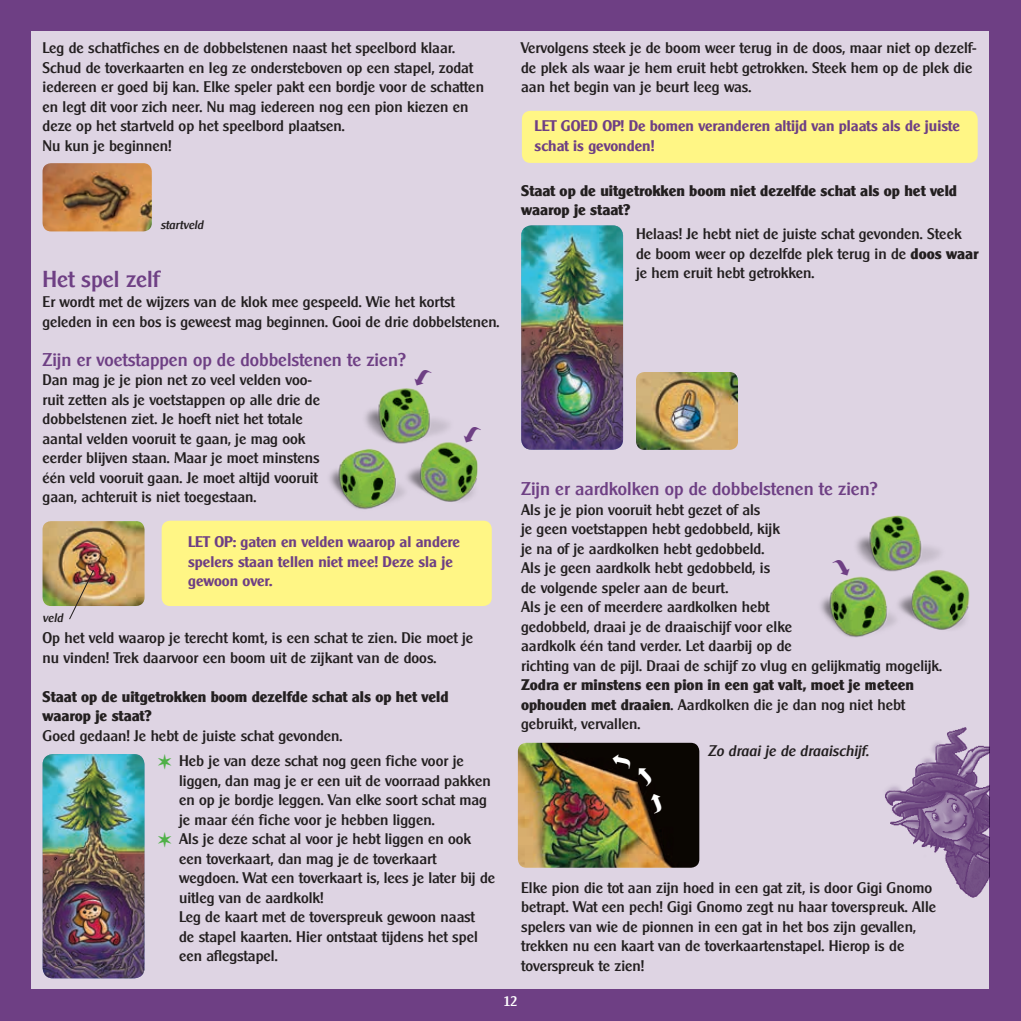
<style>
.page{position:relative;width:1021px;height:1021px;background:#fff}
.page>*{position:absolute;margin:0;border:0;box-sizing:border-box;transform-origin:0 0}
.t1{font:500 22.5px "Clear Gothic Serial";color:#6e3f84}
.t2{font:500 18px "Clear Gothic Serial";color:#6e3f84}
.t3{font:500 15px/19.5px "Clear Gothic Serial";color:#231f20}
.t4{font:800 15px/19.5px "Clear Gothic Serial";color:#231f20}
.t5{font:700 15px/19.5px "Clear Gothic Serial";color:#6e3f84}
.t6{font:italic 500 15px "Clear Gothic Serial";color:#231f20}
.t7{font:500 13.5px "Clear Gothic Serial";color:#fff}
.t8{font:italic 500 12px "Clear Gothic Serial";color:#231f20}
.s1{color:#4fb047}
.s2{font-weight:800}
.s3{font-weight:500}
</style>
<div class="page">
<div style="left:0;top:0;width:1020px;height:1020px;background:#6e3f84"></div>
<div style="left:32px;top:32px;width:957px;height:957px;background:#ded4e3"></div>
<div style="left:162px;top:520px;width:330px;height:86px;background:#fff685;border-radius:9px"></div>
<div style="left:522px;top:111px;width:455px;height:52px;background:#fff685;border-radius:9px"></div>
<img style="left:43px;top:521px;width:101px;height:85px">
<img style="left:43px;top:754px;width:101px;height:224px">
<img style="left:521px;top:225px;width:102px;height:224px">
<img style="left:636px;top:372px;width:102px;height:78px">
<img style="left:43px;top:163px;width:109px;height:68px">
<img style="left:885px;top:727px;width:104px;height:171px">
<img style="left:518px;top:742px;width:181px;height:125px">
<svg style="left:69px;top:569px;width:26px;height:51px"></svg>
<img style="left:329px;top:388px;width:149px;height:122px">
<img style="left:820px;top:515px;width:150px;height:123px">
<svg style="left:648px;top:792px;width:17px;height:22px"></svg>
<svg style="left:611px;top:753px;width:44px;height:33px"></svg>
<svg style="left:412px;top:388px;width:19px;height:1px"></svg>
<svg style="left:461px;top:423px;width:17px;height:22px"></svg>
<svg style="left:833px;top:556px;width:19px;height:22px"></svg>
<p class="t3" style="left:43px;top:38px;width:443px">Leg de schatfiches en de dobbelstenen naast het speelbord klaar.<br>Schud de toverkaarten en leg ze ondersteboven op een stapel, zodat iedereen er goed bij kan. Elke speler pakt een bordje voor de schatten en legt dit voor zich neer. Nu mag iedereen nog een pion kiezen en deze op het startveld op het speelbord plaatsen.<br>Nu kun je beginnen!</p>
<p class="t8" style="left:160px;top:217px;width:45px">startveld</p>
<h1 class="t1" style="left:43px;top:266px;width:118px">Het spel zelf</h1>
<p class="t3" style="left:43px;top:292px;width:458px">Er wordt met de wijzers van de klok mee gespeeld. Wie het kortst geleden in een bos is geweest mag beginnen. Gooi de drie dobbelstenen.</p>
<p class="t2" style="left:43px;top:348px;width:365px">Zijn er voetstappen op de dobbelstenen te zien?</p>
<p class="t3" style="left:43px;top:370px;width:279px">Dan mag je je pion net zo veel velden voo&shy;ruit zetten als je voetstappen op alle drie de dobbelstenen ziet. Je hoeft niet het totale aantal velden vooruit te gaan, je mag ook eerder blijven staan. Maar je moet minstens één veld vooruit gaan. Je moet altijd vooruit gaan, achteruit is niet toegestaan.</p>
<p class="t5" style="left:188px;top:532px;width:273px">LET OP: gaten en velden waarop al andere spelers staan tellen niet mee! Deze sla je gewoon over.</p>
<p class="t8" style="left:43px;top:610px;width:22px">veld</p>
<p class="t3" style="left:43px;top:628px;width:432px">Op het veld waarop je terecht komt, is een schat te zien. Die moet je nu vinden! Trek daarvoor een boom uit de zijkant van de doos.</p>
<p class="t4" style="left:43px;top:686px;width:407px">Staat op de uitgetrokken boom dezelfde schat als op het veld waarop je staat?</p>
<p class="t3" style="left:157px;top:722px;width:308px;line-height:25.5px;text-indent:-115px">Goed gedaan! Je hebt de juiste schat gevonden.<br><span class="s1">✶</span> Heb je van deze schat nog geen fiche voor je</p>
<p class="t3" style="left:179px;top:770px;width:313px">liggen, dan mag je er een uit de voorraad pakken</p>
<p class="t3" style="left:179px;top:790px;width:309px">en op je bordje leggen. Van elke soort schat mag</p>
<p class="t3" style="left:179px;top:809px;width:257px">je maar één fiche voor je hebben liggen.</p>
<p class="t3" style="left:157px;top:829px;width:315px"><span class="s1">✶</span> Als je deze schat al voor je hebt liggen en ook</p>
<p class="t3" style="left:179px;top:848px;width:259px">een toverkaart, dan mag je de toverkaart</p>
<p class="t3" style="left:179px;top:868px;width:317px">wegdoen. Wat een toverkaart is, lees je later bij de</p>
<p class="t3" style="left:179px;top:887px;width:146px">uitleg van de aardkolk!</p>
<p class="t3" style="left:179px;top:907px;width:297px">Leg de kaart met de toverspreuk gewoon naast</p>
<p class="t3" style="left:179px;top:926px;width:300px">de stapel kaarten. Hier ontstaat tijdens het spel</p>
<p class="t3" style="left:179px;top:946px;width:100px">een aflegstapel.</p>
<p class="t3" style="left:521px;top:38px;width:457px">Vervolgens steek je de boom weer terug in de doos, maar niet op dezelf&shy;de plek als waar je hem eruit hebt getrokken. Steek hem op de plek die aan het begin van je beurt leeg was.</p>
<p class="t5" style="left:534px;top:116px;width:427px">Let goed op! De bomen veranderen altijd van plaats als de juiste schat is gevonden!</p>
<p class="t4" style="left:521px;top:181px;width:437px">Staat op de uitgetrokken boom niet dezelfde schat als op het veld waarop je staat?</p>
<p class="t3" style="left:636px;top:224px;width:344px">Helaas! Je hebt niet de juiste schat gevonden. Steek de boom weer op dezelfde plek terug in de <span class="s2">doos waar </span>je hem eruit hebt getrokken.</p>
<p class="t2" style="left:521px;top:478px;width:358px">Zijn er aardkolken op de dobbelstenen te zien?</p>
<p class="t3" style="left:521px;top:499px;width:422px">Als je je pion vooruit hebt gezet of als<br>je geen voetstappen hebt gedobbeld, kijk<br>je na of je aardkolken hebt gedobbeld.<br>Als je geen aardkolk hebt gedobbeld, is<br>de volgende speler aan de beurt.<br>Als je een of meerdere aardkolken hebt<br>gedobbeld, draai je de draaischijf voor elke<br>aardkolk één tand verder. Let daarbij op de<br>richting van de pijl. Draai de schijf zo vlug en gelijkmatig mogelijk.</p>
<p class="t4" style="left:521px;top:675px;width:394px">Zodra er minstens een pion in een gat valt, moet je meteen ophouden met draaien<span class="s3">. Aardkolken die je dan nog niet hebt gebruikt, vervallen.</span></p>
<p class="t6" style="left:707px;top:742px;width:162px">Zo draai je de draaischijf.</p>
<p class="t3" style="left:521px;top:877px;width:416px">Elke pion die tot aan zijn hoed in een gat zit, is door Gigi Gnomo betrapt. Wat een pech! Gigi Gnomo zegt nu haar toverspreuk. Alle spelers van wie de pionnen in een gat in het bos zijn gevallen, trekken nu een kaart van de toverkaartenstapel. Hierop is de toverspreuk te zien!</p>
<p class="t7" style="left:503px;top:993px;width:16px">12</p>
</div>
